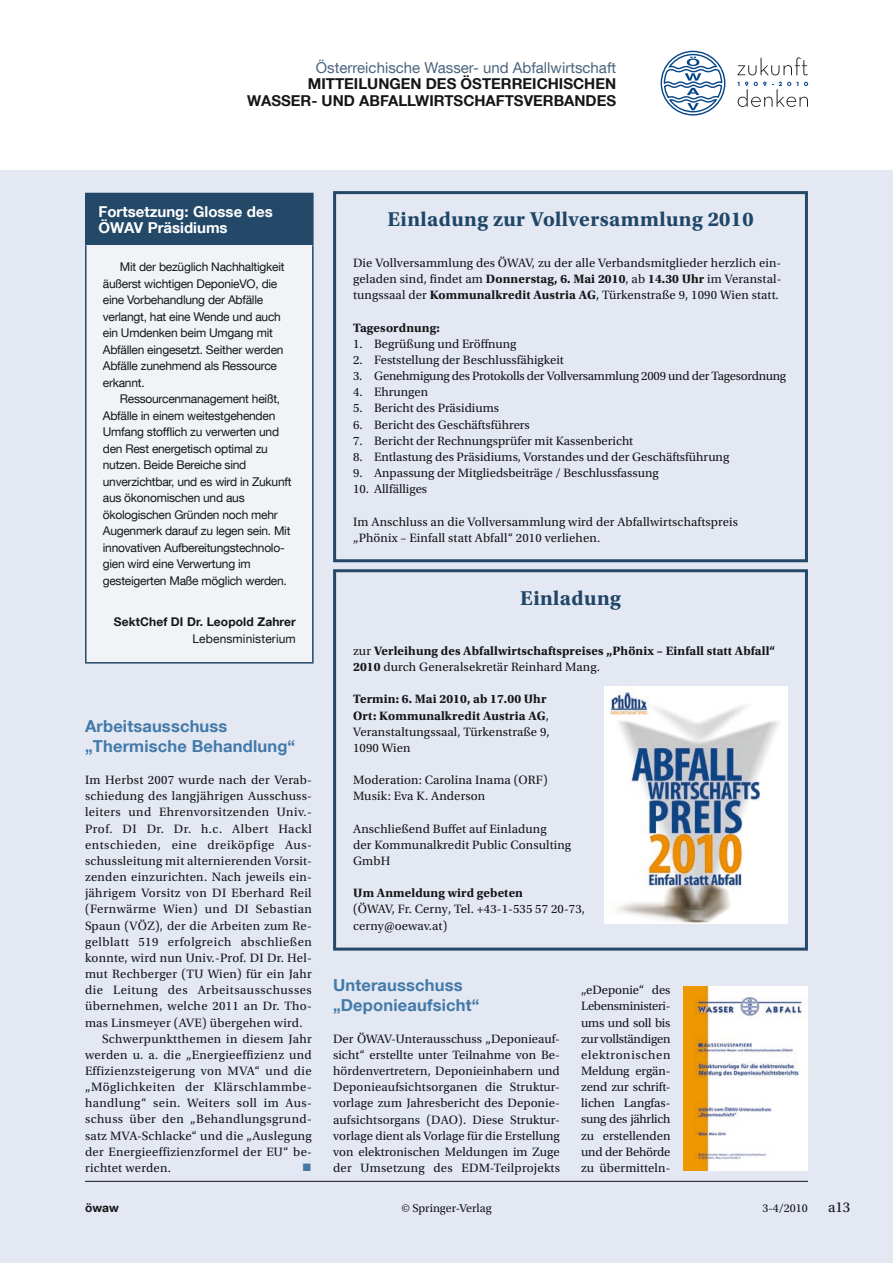
<style>
.page{position:relative;width:893px;height:1263px;background:#fff}
.page>*{position:absolute;margin:0;border:0;box-sizing:border-box;transform-origin:0 0}
.t1{font:700 21px "Utopia Std";letter-spacing:.02em;color:#1f4667}
.t2{font:700 16.5px/19.5px "Helvetica Neue LT Com";letter-spacing:.01em;color:#437aaa}
.t3{font:700 15px/16.5px "Helvetica Neue LT Com";color:#141618;text-align:right}
.t4{font:15px "Helvetica Neue LT Com";color:#4b647e}
.t5{font:700 15px/15.8px "Helvetica Neue LT Com";color:#fff}
.t6{font:15px "Utopia Std";color:#141618}
.t7{font:12.75px/16.2px "Utopia Std";letter-spacing:.01em;color:#141618}
.t8{font:700 12.75px/16.2px "Utopia Std";letter-spacing:.01em;color:#141618}
.t9{font:12.75px "Utopia Std";letter-spacing:.04em;color:#141618}
.t10{font:12.75px "Utopia Std";letter-spacing:.03em;color:#141618}
.t11{font:12.75px "Utopia Std";letter-spacing:-.02em;color:#141618}
.t12{font:12.75px "Utopia Std";letter-spacing:.035em;color:#141618}
.t13{font:12.75px "Wingdings";color:#437aaa}
.t14{font:12px/16.5px "Helvetica Neue LT Com";letter-spacing:-.02em;color:#141618}
.t15{font:700 12px "Helvetica Neue LT Com";letter-spacing:.01em;color:#141618}
.t16{font:12px "Utopia Std";color:#141618}
.t17{font:12px "Helvetica Neue LT Com";letter-spacing:.01em;color:#141618}
.s1{font-weight:700}
.s2{font-weight:400}
</style>
<div class="page">
<div style="left:0;top:170px;width:893px;height:1093px;background:#e4e8f2"></div>
<svg style="left:661px;top:51px;width:65px;height:65px"></svg>
<svg style="left:737px;top:57px;width:71px;height:18px"></svg>
<svg style="left:738px;top:82px;width:70px;height:25px"></svg>
<hr style="left:85px;top:1181px;width:723px;height:1px;background:#141618">
<div style="left:86px;top:193px;width:227px;height:52px;background:#234868"></div>
<div style="left:86px;top:245px;width:227px;height:418px;background:#f2f3f6"></div>
<hr style="left:85px;top:193px;width:229px;height:1px;background:#234868">
<hr style="left:85px;top:194px;width:2px;height:51px;background:#234868">
<hr style="left:312px;top:194px;width:2px;height:51px;background:#234868">
<hr style="left:85px;top:245px;width:2px;height:417px;background:#234868">
<hr style="left:312px;top:245px;width:2px;height:417px;background:#234868">
<hr style="left:85px;top:662px;width:229px;height:1px;background:#234868">
<div style="left:333px;top:191px;width:475px;height:371px;border:3px solid #234868"></div>
<div style="left:333px;top:569px;width:475px;height:381px;border:3px solid #234868"></div>
<img style="left:605px;top:687px;width:183px;height:237px">
<img style="left:683px;top:986px;width:125px;height:185px">
<p class="t4" style="left:316px;top:58px;width:302px">Österreichische Wasser- und Abfallwirtschaft</p>
<p class="t3" style="left:247px;top:75px;width:370px">MITTEILUNGEN DES ÖSTERREICHISCHEN<br>WASSER- UND ABFALLWIRTSCHAFTSVERBANDES</p>
<p class="t5" style="left:99px;top:203px;width:176px">Fortsetzung: Glosse des<br>ÖWAV Präsidiums</p>
<p class="t14" style="left:103px;top:258px;width:183px;text-indent:17px">Mit der bezüglich Nachhaltigkeit äußerst wichtigen DeponieVO, die eine Vorbehandlung der Abfälle verlangt, hat eine Wende und auch ein Umdenken beim Umgang mit<br>Abfällen eingesetzt. Seither werden<br>Abfälle zunehmend als Ressource erkannt.</p>
<p class="t14" style="left:103px;top:390px;width:190px;text-indent:17px">Ressourcenmanagement heißt,<br>Abfälle in einem weitestgehenden<br>Umfang stofflich zu verwerten und den Rest energetisch optimal zu nutzen. Beide Bereiche sind unverzichtbar, und es wird in Zukunft aus ökonomischen und aus ökologischen Gründen noch mehr<br>Augenmerk darauf zu legen sein. Mit innovativen Aufbereitungstechnolo&shy;gien wird eine Verwertung im gesteigerten Maße möglich werden.</p>
<p class="t15" style="left:114px;top:614px;width:183px">SektChef DI Dr. Leopold Zahrer</p>
<p class="t17" style="left:193px;top:631px;width:105px">Lebensministerium</p>
<p class="t2" style="left:85px;top:716px;width:212px">Arbeitsausschuss „Thermische Behandlung“</p>
<p class="t7" style="left:85px;top:772px;width:228px">Im Herbst 2007 wurde nach der Verab-</p>
<p class="t7" style="left:85px;top:788px;width:228px">schiedung des langjährigen Ausschuss-</p>
<p class="t12" style="left:85px;top:805px;width:228px">leiters und Ehrenvorsitzenden Univ.-</p>
<p class="t9" style="left:85px;top:822px;width:228px">Prof. DI Dr. Dr. h.c. Albert Hackl</p>
<p class="t9" style="left:85px;top:838px;width:228px">entschieden, eine dreiköpfige Aus-</p>
<p class="t7" style="left:85px;top:853px;width:228px">schussleitung mit alternierenden Vorsit-</p>
<p class="t7" style="left:85px;top:869px;width:228px">zenden einzurichten. Nach jeweils ein-</p>
<p class="t7" style="left:85px;top:885px;width:228px">jährigem Vorsitz von DI Eberhard Reil</p>
<p class="t10" style="left:85px;top:902px;width:228px">(Fernwärme Wien) und DI Sebastian</p>
<p class="t7" style="left:85px;top:917px;width:228px">Spaun (VÖZ), der die Arbeiten zum Re-</p>
<p class="t9" style="left:85px;top:935px;width:228px">gelblatt 519 erfolgreich abschließen</p>
<p class="t7" style="left:85px;top:950px;width:228px">konnte, wird nun Univ.-Prof. DI Dr. Hel-</p>
<p class="t7" style="left:85px;top:966px;width:228px">mut Rechberger (TU Wien) für ein Jahr</p>
<p class="t9" style="left:85px;top:983px;width:228px">die Leitung des Arbeitsausschusses</p>
<p class="t7" style="left:85px;top:998px;width:228px">übernehmen, welche 2011 an Dr. Tho-</p>
<p class="t7" style="left:85px;top:1014px;width:219px">mas Linsmeyer (AVE) übergehen wird.</p>
<p class="t7" style="left:102px;top:1031px;width:211px">Schwerpunktthemen in diesem Jahr</p>
<p class="t7" style="left:85px;top:1047px;width:228px">werden u. a. die „Energieeffizienz und</p>
<p class="t7" style="left:85px;top:1063px;width:228px">Effizienzsteigerung von MVA“ und die</p>
<p class="t9" style="left:85px;top:1080px;width:228px">„Möglichkeiten der Klärschlammbe-</p>
<p class="t10" style="left:85px;top:1096px;width:228px">handlung“ sein. Weiters soll im Aus-</p>
<p class="t10" style="left:85px;top:1112px;width:228px">schuss über den „Behandlungsgrund-</p>
<p class="t7" style="left:85px;top:1127px;width:228px">satz MVA-Schlacke“ und die „Auslegung</p>
<p class="t7" style="left:85px;top:1144px;width:228px">der Energieeffizienzformel der EU“ be-</p>
<p class="t7" style="left:85px;top:1160px;width:87px">richtet werden.</p>
<p class="t13" style="left:302px;top:1160px;width:11px">■</p>
<h1 class="t1" style="left:387px;top:207px;width:367px">Einladung zur Vollversammlung 2010</h1>
<p class="t7" style="left:353px;top:255px;width:430px;text-align:justify">Die Vollversammlung des ÖWAV, zu der alle Verbandsmitglieder herzlich ein&shy;geladen sind, findet am <span class="s1">Donnerstag, 6. Mai 2010</span>, ab <span class="s1">14.30 Uhr</span> im Veranstal&shy;tungssaal der <span class="s1">Kommunalkredit Austria AG</span>, Türkenstraße 9, 1090 Wien statt.</p>
<p class="t8" style="left:353px;top:319px;width:88px">Tagesordnung:</p>
<p class="t7" style="left:353px;top:336px;width:165px">1. Begrüßung und Eröffnung</p>
<p class="t7" style="left:353px;top:352px;width:212px">2. Feststellung der Beschlussfähigkeit</p>
<p class="t11" style="left:353px;top:369px;width:435px">3. Genehmigung des Protokolls der Vollversammlung 2009 und der Tagesordnung</p>
<p class="t7" style="left:353px;top:384px;width:77px">4. Ehrungen</p>
<p class="t7" style="left:353px;top:400px;width:147px">5. Bericht des Präsidiums</p>
<p class="t7" style="left:353px;top:417px;width:178px">6. Bericht des Geschäftsführers</p>
<p class="t7" style="left:353px;top:433px;width:282px">7. Bericht der Rechnungsprüfer mit Kassenbericht</p>
<p class="t7" style="left:353px;top:449px;width:378px">8. Entlastung des Präsidiums, Vorstandes und der Geschäftsführung</p>
<p class="t7" style="left:353px;top:465px;width:307px">9. Anpassung der Mitgliedsbeiträge / Beschlussfassung</p>
<p class="t7" style="left:353px;top:481px;width:76px">10. Allfälliges</p>
<p class="t7" style="left:353px;top:514px;width:386px">Im Anschluss an die Vollversammlung wird der Abfallwirtschaftspreis „Phönix – Einfall statt Abfall“ 2010 verliehen.</p>
<h1 class="t1" style="left:520px;top:585px;width:102px">Einladung</h1>
<p class="t8" style="left:353px;top:643px;width:424px"><span class="s2">zur</span> Verleihung des Abfallwirtschaftspreises „Phönix – Einfall statt Abfall“<br>2010 <span class="s2">durch Generalsekretär Reinhard Mang.</span></p>
<p class="t8" style="left:353px;top:691px;width:198px">Termin: 6. Mai 2010, ab 17.00 Uhr<br>Ort: Kommunalkredit Austria AG<span class="s2">,<br>Veranstaltungssaal, Türkenstraße 9,<br>1090 Wien</span></p>
<p class="t7" style="left:353px;top:772px;width:196px">Moderation: Carolina Inama (ORF)<br>Musik: Eva K. Anderson</p>
<p class="t7" style="left:353px;top:821px;width:220px">Anschließend Buffet auf Einladung<br>der Kommunalkredit Public Consulting<br>GmbH</p>
<p class="t8" style="left:353px;top:885px;width:171px">Um Anmeldung wird gebeten</p>
<p class="t7" style="left:353px;top:901px;width:233px">(ÖWAV, Fr. Cerny, Tel. +43-1-535 57 20-73, cerny@oewav.at)</p>
<p class="t2" style="left:333px;top:975px;width:148px">Unterausschuss „Deponieaufsicht“</p>
<p class="t7" style="left:333px;top:1031px;width:228px;text-align:justify">Der ÖWAV-Unterausschuss „Deponieauf&shy;sicht“ erstellte unter Teilnahme von Be&shy;hördenvertretern, Deponieinhabern und Deponieaufsichtsorganen die Struktur&shy;vorlage zum Jahresbericht des Deponie&shy;aufsichtsorgans (DAO). Diese Struktur&shy;vorlage dient als Vorlage für die Erstellung von elektronischen Meldungen im Zuge der Umsetzung des EDM-Teilprojekts</p>
<p class="t7" style="left:581px;top:982px;width:91px;text-align:justify">„eDeponie“ des Lebensministeri&shy;ums und soll bis zur vollständigen elektronischen Meldung ergän&shy;zend zur schrift&shy;lichen Langfas&shy;sung des jährlich zu erstellenden und der Behörde zu übermitteln-</p>
<p class="t15" style="left:85px;top:1200px;width:35px">öwaw</p>
<p class="t16" style="left:401px;top:1201px;width:92px">© Springer-Verlag</p>
<p class="t16" style="left:762px;top:1201px;width:47px">3-4/2010</p>
<p class="t6" style="left:828px;top:1199px;width:24px">a13</p>
</div>
